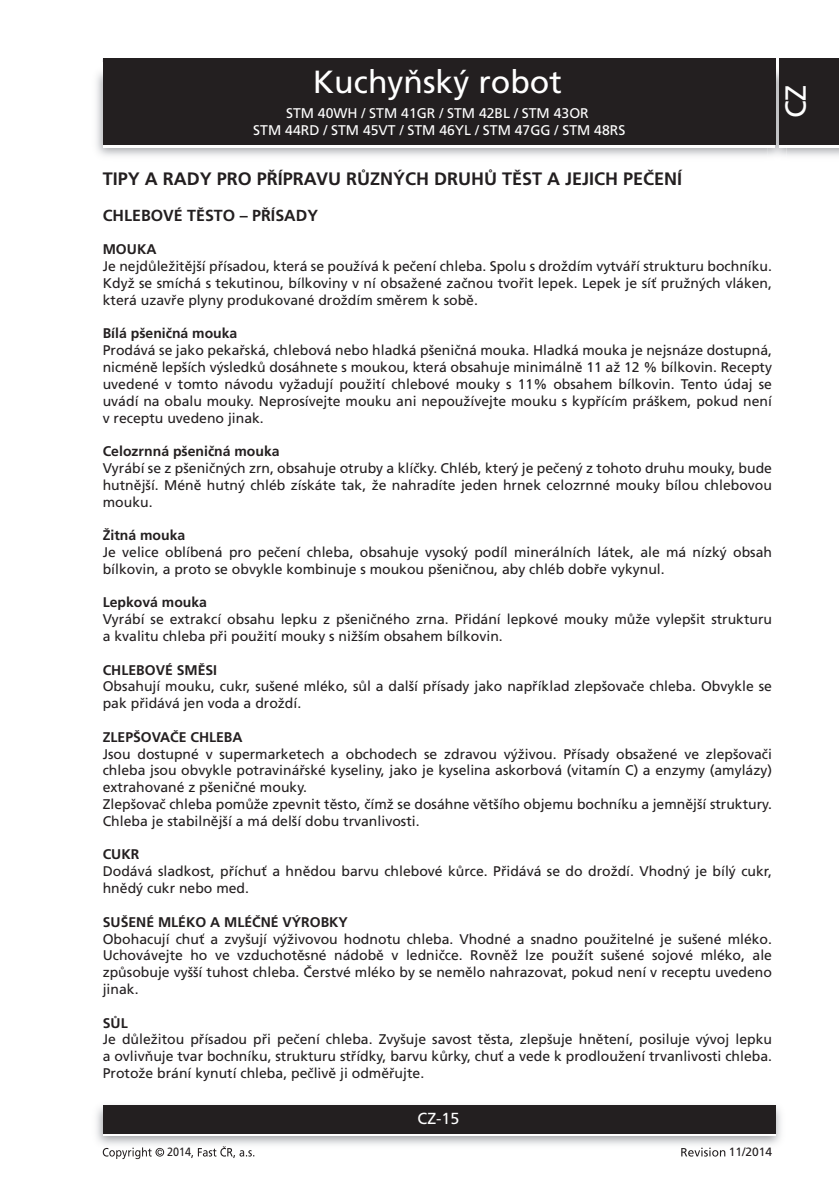
<style>
.page{position:relative;width:839px;height:1191px;background:#fff}
.page>*{position:absolute;margin:0;border:0;box-sizing:border-box;transform-origin:0 0}
.t1{font:32px "Frutiger CE";color:#fff}
.t2{font:29px "Frutiger CE";color:#fff}
.t3{font:700 18px "Frutiger CE";color:#231f20}
.t4{font:700 16px "Frutiger CE";color:#231f20}
.t5{font:16px "Frutiger CE";color:#fff}
.t6{font:14px/16.8px "Frutiger CE";color:#231f20;text-align:justify}
.t7{font:700 14px "Frutiger CE";color:#231f20}
.t8{font:14px/16.8px "Frutiger CE";color:#fff;text-align:center}
.t9{font:12px "Frutiger CE";color:#231f20}
.t10{font:12px "Frutiger CE";color:#231f20;scale:.9 1}
</style>
<div class="page">
<img style="left:96px;top:1105px;width:685px;height:40px">
<div style="left:103px;top:1108px;width:672px;height:28px;background:linear-gradient(to right,#fff,#fff)"></div>
<div style="left:103px;top:1105px;width:672px;height:28px;background:#231f20"></div>
<img style="left:786px;top:148px;width:53px;height:8px">
<img style="left:767px;top:65px;width:19px;height:93px">
<div style="left:779px;top:61px;width:60px;height:87px;background:#fff"></div>
<div style="left:779px;top:59px;width:60px;height:86px;background:#231f20"></div>
<hr style="left:759px;top:145px;width:16px;height:3px;background:#fff">
<div style="left:103px;top:59px;width:672px;height:86px;background:#231f20"></div>
<svg style="left:103px;top:1147px;width:61px;height:12px"></svg>
<svg style="left:191px;top:1146px;width:63px;height:12px"></svg>
<svg style="left:681px;top:1147px;width:44px;height:9px"></svg>
<h1 class="t1" style="left:313px;top:69px;width:250px">Kuchyňský robot</h1>
<p class="t8" style="left:253px;top:106px;width:373px">STM 40WH / STM 41GR / STM 42BL / STM 43OR<br>STM 44RD / STM 45VT / STM 46YL / STM 47GG / STM 48RS</p>
<h2 class="t2" style="left:784px;top:118px;width:35px;rotate:-90deg">CZ</h2>
<p class="t3" style="left:103px;top:171px;width:581px">TIPY A RADY PRO PŘÍPRAVU RŮZNÝCH DRUHŮ TĚST A JEJICH PEČENÍ</p>
<p class="t4" style="left:103px;top:209px;width:217px">CHLEBOVÉ TĚSTO – PŘÍSADY</p>
<p class="t7" style="left:103px;top:244px;width:55px">MOUKA</p>
<p class="t6" style="left:103px;top:259px;width:670px">Je nejdůležitější přísadou, která se používá k pečení chleba. Spolu s droždím vytváří strukturu bochníku.<br>Když se smíchá s tekutinou, bílkoviny v ní obsažené začnou tvořit lepek. Lepek je síť pružných vláken, která uzavře plyny produkované droždím směrem k sobě.</p>
<p class="t7" style="left:103px;top:328px;width:136px">Bílá pšeničná mouka</p>
<p class="t6" style="left:103px;top:343px;width:670px">Prodává se jako pekařská, chlebová nebo hladká pšeničná mouka. Hladká mouka je nejsnáze dostupná, nicméně lepších výsledků dosáhnete s moukou, která obsahuje minimálně 11 až 12 % bílkovin. Recepty uvedené v tomto návodu vyžadují použití chlebové mouky s 11% obsahem bílkovin. Tento údaj se uvádí na obalu mouky. Neprosívejte mouku ani nepoužívejte mouku s kypřícím práškem, pokud není v receptu uvedeno jinak.</p>
<p class="t7" style="left:103px;top:445px;width:178px">Celozrnná pšeničná mouka</p>
<p class="t6" style="left:103px;top:461px;width:670px">Vyrábí se z pšeničných zrn, obsahuje otruby a klíčky. Chléb, který je pečený z tohoto druhu mouky, bude hutnější. Méně hutný chléb získáte tak, že nahradíte jeden hrnek celozrnné mouky bílou chlebovou mouku.</p>
<p class="t7" style="left:103px;top:529px;width:84px">Žitná mouka</p>
<p class="t6" style="left:103px;top:545px;width:670px">Je velice oblíbená pro pečení chleba, obsahuje vysoký podíl minerálních látek, ale má nízký obsah bílkovin, a proto se obvykle kombinuje s moukou pšeničnou, aby chléb dobře vykynul.</p>
<p class="t7" style="left:103px;top:597px;width:106px">Lepková mouka</p>
<p class="t6" style="left:103px;top:612px;width:670px">Vyrábí se extrakcí obsahu lepku z pšeničného zrna. Přidání lepkové mouky může vylepšit strukturu a kvalitu chleba při použití mouky s nižším obsahem bílkovin.</p>
<p class="t7" style="left:103px;top:664px;width:116px">CHLEBOVÉ SMĚSI</p>
<p class="t6" style="left:103px;top:679px;width:670px">Obsahují mouku, cukr, sušené mléko, sůl a další přísady jako například zlepšovače chleba. Obvykle se pak přidává jen voda a droždí.</p>
<p class="t7" style="left:103px;top:731px;width:141px">ZLEPŠOVAČE CHLEBA</p>
<p class="t6" style="left:103px;top:746px;width:670px;text-align:left">Jsou dostupné v supermarketech a obchodech se zdravou výživou. Přísady obsažené ve zlepšovači chleba jsou obvykle potravinářské kyseliny, jako je kyselina askorbová (vitamín C) a enzymy (amylázy) extrahované z pšeničné mouky.<br>Zlepšovač chleba pomůže zpevnit těsto, čímž se dosáhne většího objemu bochníku a jemnější struktury.<br>Chleba je stabilnější a má delší dobu trvanlivosti.</p>
<p class="t7" style="left:103px;top:849px;width:38px">CUKR</p>
<p class="t6" style="left:103px;top:864px;width:670px">Dodává sladkost, příchuť a hnědou barvu chlebové kůrce. Přidává se do droždí. Vhodný je bílý cukr, hnědý cukr nebo med.</p>
<p class="t7" style="left:103px;top:916px;width:247px">SUŠENÉ MLÉKO A MLÉČNÉ VÝROBKY</p>
<p class="t6" style="left:103px;top:931px;width:670px">Obohacují chuť a zvyšují výživovou hodnotu chleba. Vhodné a snadno použitelné je sušené mléko.<br>Uchovávejte ho ve vzduchotěsné nádobě v ledničce. Rovněž lze použít sušené sojové mléko, ale způsobuje vyšší tuhost chleba. Čerstvé mléko by se nemělo nahrazovat, pokud není v receptu uvedeno jinak.</p>
<p class="t7" style="left:103px;top:1017px;width:26px">SŮL</p>
<p class="t6" style="left:103px;top:1032px;width:670px">Je důležitou přísadou při pečení chleba. Zvyšuje savost těsta, zlepšuje hnětení, posiluje vývoj lepku a ovlivňuje tvar bochníku, strukturu střídky, barvu kůrky, chuť a vede k prodloužení trvanlivosti chleba.<br>Protože brání kynutí chleba, pečlivě ji odměřujte.</p>
<p class="t5" style="left:417px;top:1112px;width:43px">CZ-15</p>
<p class="t10" style="left:167px;top:1147px;width:28px">2014</p>
<p class="t9" style="left:728px;top:1147px;width:45px">11/2014</p>
</div>
